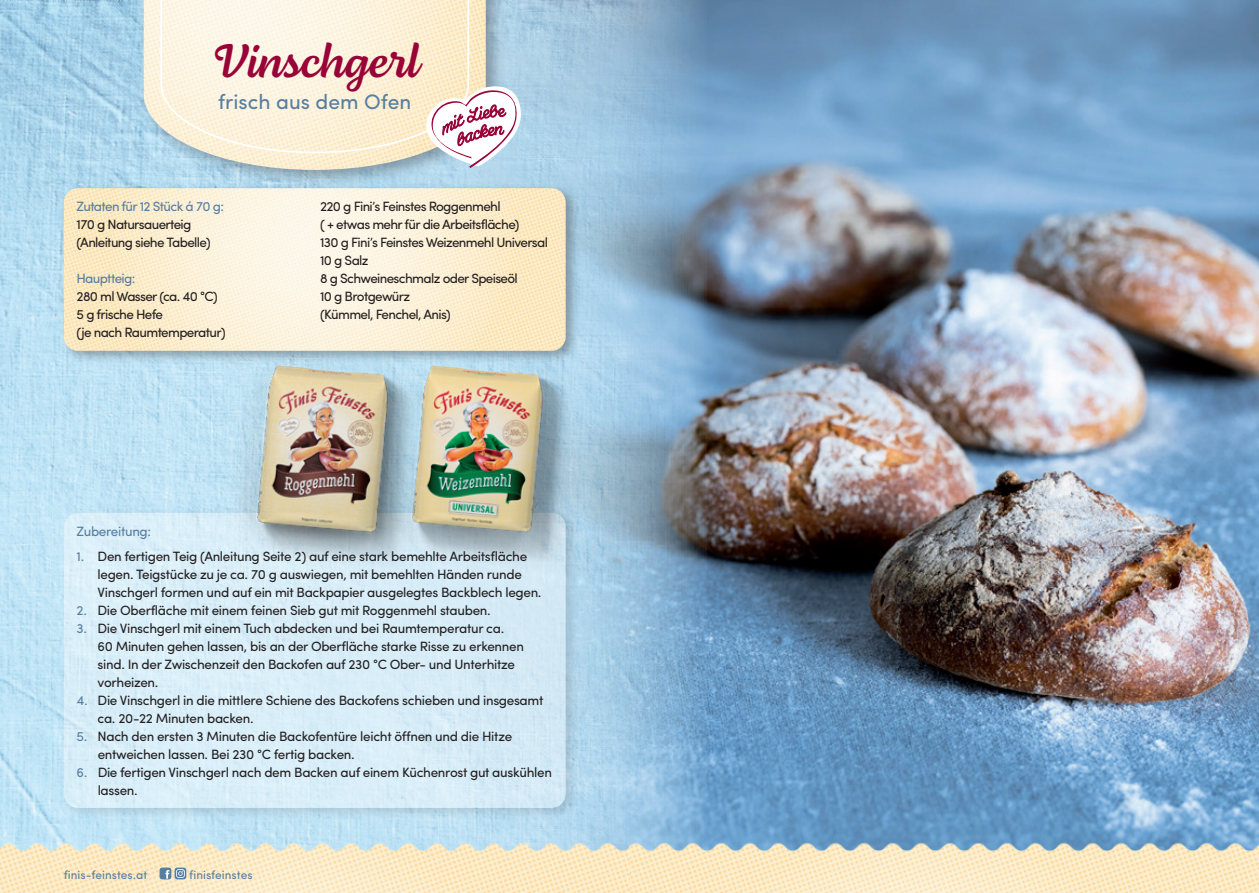
<style>
.page{position:relative;width:1259px;height:893px;background:#fff}
.page>*{position:absolute;margin:0;border:0;box-sizing:border-box;transform-origin:0 0}
.t1{font:48px "Lemongrass Script";color:#990438}
.t2{font:21px "Sofia Pro";color:#587ea0}
.t3{font:13.5px/18px "Sofia Pro";letter-spacing:-.025em;color:#231f20}
.t4{font:13.5px/18px "Sofia Pro";letter-spacing:-.05em;color:#231f20}
.t5{font:13.5px "Sofia Pro";letter-spacing:-.05em;color:#587ea0}
.t6{font:13.5px "Sofia Pro";letter-spacing:-.025em;color:#587ea0}
.t7{font:12px "Sofia Pro";color:#587ea0}
.s1{color:#587ea0}
</style>
<div class="page">
<img style="left:706px;top:0;width:553px;height:829px">
<img style="left:0;top:0;width:706px;height:829px">
<div style="left:138px;top:0;width:368px;height:189px;background:#231f20;opacity:.35"></div>
<img style="left:144px;top:0;width:342px;height:170px">
<svg style="left:159px;top:0;width:311px;height:154px;background:#faf1db"></svg>
<img style="left:0;top:829px;width:1259px;height:64px">
<svg style="left:160px;top:867px;width:26px;height:12px"></svg>
<svg style="left:421px;top:86px;width:101px;height:82px"></svg>
<div style="left:60px;top:183px;width:520px;height:181px;background:#231f20;opacity:.35"></div>
<img style="left:64px;top:188px;width:502px;height:163px">
<div style="left:60px;top:507px;width:520px;height:314px;background:#231f20;opacity:.35"></div>
<div style="left:64px;top:513px;width:502px;height:295px;background:#d8eef8;border-radius:14px"></div>
<img style="left:462px;top:346px;width:155px;height:245px">
<img style="left:199px;top:346px;width:263px;height:245px">
<h1 class="t1" style="left:211px;top:32px;width:209px">Vinschgerl</h1>
<h2 class="t2" style="left:218px;top:86px;width:195px">frisch aus dem Ofen</h2>
<p class="t5" style="left:77px;top:196px;width:149px">Zutaten für 12 Stück á 70 g:</p>
<p class="t4" style="left:77px;top:214px;width:135px">170 g Natursauerteig (Anleitung siehe Tabelle)</p>
<p class="t5" style="left:77px;top:268px;width:60px">Hauptteig:</p>
<p class="t4" style="left:77px;top:286px;width:151px">280 ml Wasser (ca. 40 °C)<br>5 g frische Hefe<br>(je nach Raumtemperatur)</p>
<p class="t4" style="left:320px;top:196px;width:229px">220 g Fini’s Feinstes Roggenmehl<br>( + etwas mehr für die Arbeitsfläche)<br>130 g Fini’s Feinstes Weizenmehl Universal<br>10 g Salz<br>8 g Schweineschmalz oder Speiseöl<br>10 g Brotgewürz<br>(Kümmel, Fenchel, Anis)</p>
<p class="t6" style="left:77px;top:521px;width:76px">Zubereitung:</p>
<p class="t3" style="left:98px;top:546px;width:445px;text-indent:-21px"><span class="s1">1.</span> Den fertigen Teig (Anleitung Seite 2) auf eine stark bemehlte Arbeitsfläche legen. Teigstücke zu je ca. 70 g auswiegen, mit bemehlten Händen runde<br>Vinschgerl formen und auf ein mit Backpapier ausgelegtes Backblech legen.</p>
<p class="t3" style="left:77px;top:600px;width:416px"><span class="s1">2.</span> Die Oberfläche mit einem feinen Sieb gut mit Roggenmehl stauben.</p>
<p class="t3" style="left:98px;top:618px;width:428px;text-indent:-21px"><span class="s1">3.</span> Die Vinschgerl mit einem Tuch abdecken und bei Raumtemperatur ca.<br>60 Minuten gehen lassen, bis an der Oberfläche starke Risse zu erkennen sind. In der Zwischenzeit den Backofen auf 230 °C Ober- und Unterhitze vorheizen.</p>
<p class="t3" style="left:98px;top:690px;width:447px;text-indent:-21px"><span class="s1">4.</span> Die Vinschgerl in die mittlere Schiene des Backofens schieben und insgesamt ca. 20-22 Minuten backen.</p>
<p class="t3" style="left:98px;top:726px;width:416px;text-indent:-21px"><span class="s1">5.</span> Nach den ersten 3 Minuten die Backofentüre leicht öffnen und die Hitze entweichen lassen. Bei 230 °C fertig backen.</p>
<p class="t3" style="left:98px;top:762px;width:456px;text-indent:-21px"><span class="s1">6.</span> Die fertigen Vinschgerl nach dem Backen auf einem Küchenrost gut auskühlen lassen.</p>
<p class="t7" style="left:64px;top:866px;width:85px">finis-feinstes.at</p>
<p class="t7" style="left:189px;top:866px;width:65px">finisfeinstes</p>
</div>
